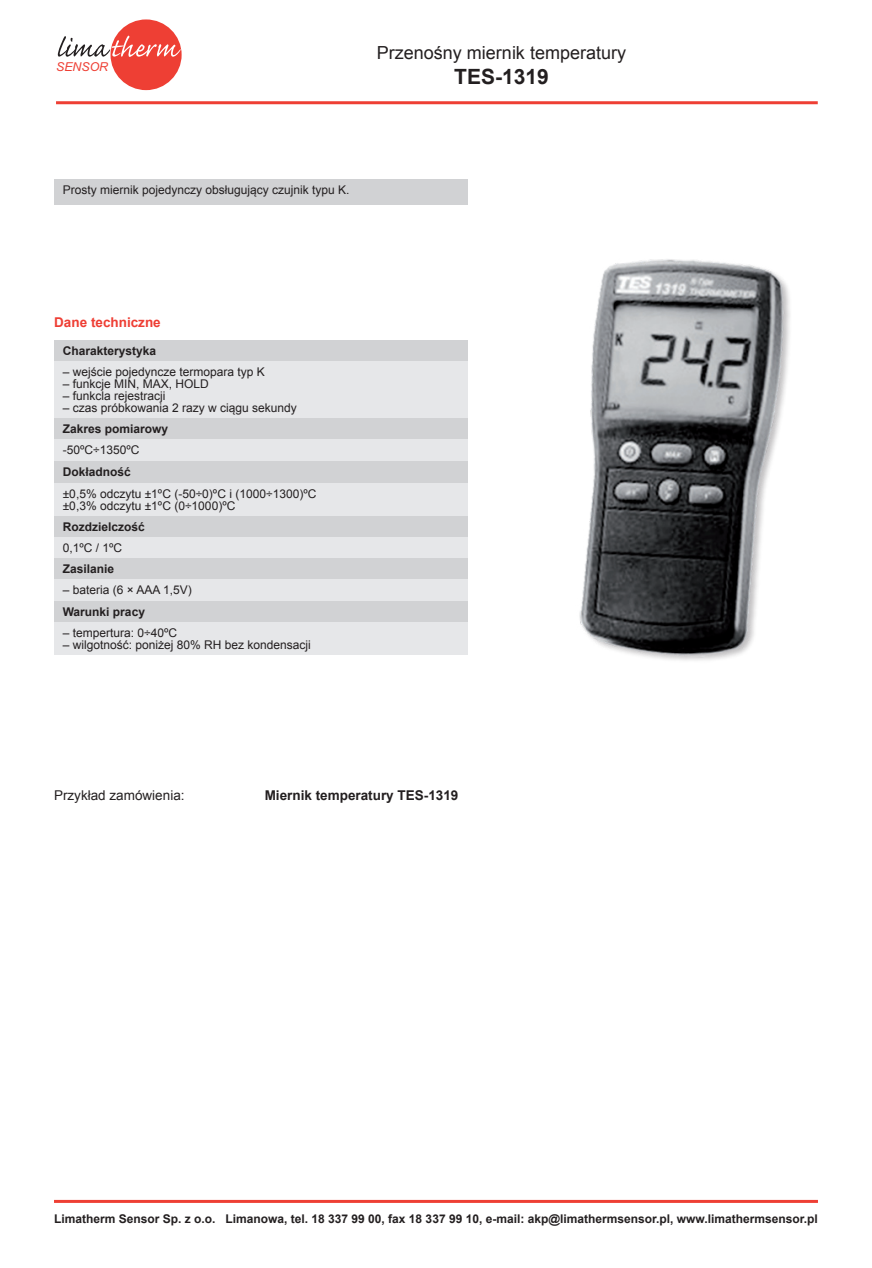
<style>
.page{position:relative;width:872px;height:1268px;background:#fff}
.page>*{position:absolute;margin:0;border:0;box-sizing:border-box;transform-origin:0 0}
.t1{font:700 21px "Arial";color:#231f20}
.t2{font:18px "Arial";color:#231f20}
.t3{font:700 13.5px "Arial";color:#231f20}
.t4{font:13.5px "Arial";color:#231f20}
.t5{font:700 13.5px "Arial";color:#ee3e34}
.t6{font:italic 12.3px "Arial";color:#ee3f34}
.t7{font:12px/12px "Arial";color:#231f20}
.t8{font:700 12px "Arial";color:#231f20}
</style>
<div class="page">
<hr style="left:54px;top:1199px;width:764px;height:3px;background:#ee3f34">
<div style="left:110px;top:19px;width:72px;height:71px;background:#ee3f34;border-radius:50%"></div>
<svg style="left:58px;top:36px;width:123px;height:21px"></svg>
<hr style="left:56px;top:101px;width:761px;height:3px;background:#ee3f34">
<div style="left:54px;top:179px;width:414px;height:25px;background:#d1d2d4"></div>
<div style="left:54px;top:340px;width:414px;height:21px;background:#d1d2d4"></div>
<div style="left:54px;top:361px;width:414px;height:57px;background:#e6e7e9"></div>
<div style="left:54px;top:418px;width:414px;height:21px;background:#d1d2d4"></div>
<div style="left:54px;top:439px;width:414px;height:22px;background:#e6e7e9"></div>
<div style="left:54px;top:461px;width:414px;height:22px;background:#d1d2d4"></div>
<div style="left:54px;top:483px;width:414px;height:33px;background:#e6e7e9"></div>
<div style="left:54px;top:516px;width:414px;height:21px;background:#d1d2d4"></div>
<div style="left:54px;top:537px;width:414px;height:21px;background:#e6e7e9"></div>
<div style="left:54px;top:558px;width:414px;height:21px;background:#d1d2d4"></div>
<div style="left:54px;top:579px;width:414px;height:22px;background:#e6e7e9"></div>
<div style="left:54px;top:601px;width:414px;height:21px;background:#d1d2d4"></div>
<div style="left:54px;top:622px;width:414px;height:33px;background:#e6e7e9"></div>
<img style="left:579px;top:259px;width:211px;height:402px">
<p class="t6" style="left:56px;top:58px;width:54px">SENSOR</p>
<h2 class="t2" style="left:377px;top:41px;width:251px">Przenośny miernik temperatury</h2>
<h1 class="t1" style="left:454px;top:63px;width:96px">TES-1319</h1>
<p class="t7" style="left:63px;top:184px;width:288px">Prosty miernik pojedynczy obsługujący czujnik typu K.</p>
<p class="t5" style="left:54px;top:313px;width:108px">Dane techniczne</p>
<p class="t8" style="left:63px;top:342px;width:95px">Charakterystyka</p>
<p class="t7" style="left:63px;top:366px;width:204px">– wejście pojedyncze termopara typ K</p>
<p class="t7" style="left:63px;top:378px;width:148px">– funkcje MIN, MAX, HOLD</p>
<p class="t7" style="left:63px;top:390px;width:104px">– funkcla rejestracji</p>
<p class="t7" style="left:63px;top:402px;width:236px">– czas próbkowania 2 razy w ciągu sekundy</p>
<p class="t8" style="left:63px;top:421px;width:107px">Zakres pomiarowy</p>
<p class="t7" style="left:63px;top:444px;width:78px">-50ºC÷1350ºC</p>
<p class="t8" style="left:63px;top:463px;width:70px">Dokładność</p>
<p class="t7" style="left:63px;top:487px;width:255px">±0,5% odczytu ±1ºC (-50÷0)ºC i (1000÷1300)ºC ±0,3% odczytu ±1ºC (0÷1000)ºC</p>
<p class="t8" style="left:63px;top:518px;width:84px">Rozdzielczość</p>
<p class="t7" style="left:63px;top:541px;width:61px">0,1ºC / 1ºC</p>
<p class="t8" style="left:63px;top:561px;width:53px">Zasilanie</p>
<p class="t7" style="left:63px;top:584px;width:131px">– bateria (6 × AAA 1,5V)</p>
<p class="t8" style="left:63px;top:603px;width:84px">Warunki pracy</p>
<p class="t7" style="left:63px;top:626px;width:116px">– tempertura: 0÷40ºC</p>
<p class="t7" style="left:63px;top:638px;width:250px">– wilgotność: poniżej 80% RH bez kondensacji</p>
<p class="t4" style="left:54px;top:786px;width:132px">Przykład zamówienia:</p>
<p class="t3" style="left:265px;top:786px;width:195px">Miernik temperatury TES-1319</p>
<p class="t8" style="left:54px;top:1209px;width:765px">Limatherm Sensor Sp. z o.o. Limanowa, tel. 18 337 99 00, fax 18 337 99 10, e-mail: akp@limathermsensor.pl, www.limathermsensor.pl</p>
</div>
